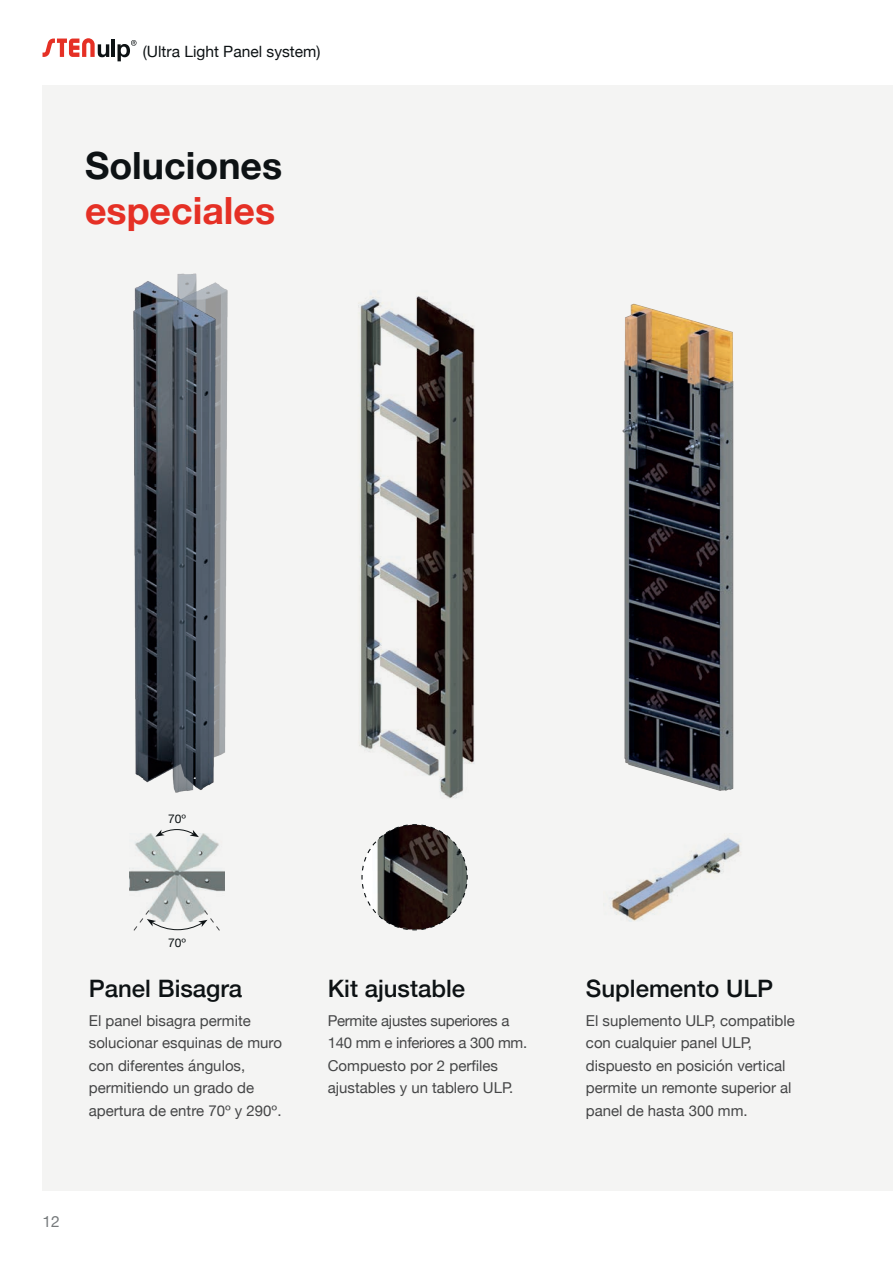
<style>
.page{position:relative;width:893px;height:1263px;background:#fff}
.page>*{position:absolute;margin:0;border:0;box-sizing:border-box;transform-origin:0 0}
.t1{font:700 37.5px "Helvetica Neue";color:#0d1214}
.t2{font:700 37.5px "Helvetica Neue";color:#e53025}
.t3{font:500 24px "Helvetica Neue";color:#0d1214}
.t4{font:15.6px "Helvetica Neue";color:#0d1214}
.t5{font:15.6px "Helvetica Neue";color:#75797b}
.t6{font:15px/22.5px "Helvetica Neue";color:#454647}
.t7{font:15px/22.5px "Helvetica Neue";letter-spacing:-.02em;color:#454647}
.t8{font:12px "Helvetica Neue";color:#0d1214}
</style>
<div class="page">
<div style="left:43px;top:85px;width:850px;height:1106px;background:#f4f4f3"></div>
<hr style="left:112px;top:40px;width:3px;height:17px;background:#0d1214">
<svg style="left:118px;top:40px;width:18px;height:21px"></svg>
<svg style="left:43px;top:38px;width:66px;height:19px"></svg>
<img style="left:622px;top:303px;width:112px;height:488px">
<img style="left:133px;top:273px;width:95px;height:520px">
<img style="left:358px;top:296px;width:117px;height:503px">
<svg style="left:361px;top:824px;width:107px;height:107px"></svg>
<img style="left:611px;top:837px;width:130px;height:85px">
<img style="left:130px;top:833px;width:95px;height:77px">
<svg style="left:155px;top:829px;width:44px;height:8px"></svg>
<svg style="left:133px;top:910px;width:87px;height:21px"></svg>
<p class="t4" style="left:143px;top:40px;width:179px">(Ultra Light Panel system)</p>
<h1 class="t1" style="left:85px;top:136px;width:199px">Soluciones</h1>
<h1 class="t2" style="left:85px;top:181px;width:192px">especiales</h1>
<p class="t8" style="left:168px;top:810px;width:19px">70º</p>
<p class="t8" style="left:168px;top:934px;width:19px">70º</p>
<h2 class="t3" style="left:89px;top:969px;width:155px">Panel Bisagra</h2>
<p class="t6" style="left:89px;top:1010px;width:195px">El panel bisagra permite solucionar esquinas de muro con diferentes ángulos, permitiendo un grado de apertura de entre 70º y 290º.</p>
<p class="t5" style="left:43px;top:1210px;width:19px">12</p>
<h2 class="t3" style="left:328px;top:969px;width:139px">Kit ajustable</h2>
<p class="t7" style="left:328px;top:1010px;width:201px">Permite ajustes superiores a<br>140 mm e inferiores a 300 mm.<br>Compuesto por 2 perfiles ajustables y un tablero ULP.</p>
<h2 class="t3" style="left:586px;top:969px;width:189px">Suplemento ULP</h2>
<p class="t6" style="left:586px;top:1010px;width:210px">El suplemento ULP, compatible con cualquier panel ULP, dispuesto en posición vertical permite un remonte superior al panel de hasta 300 mm.</p>
</div>
